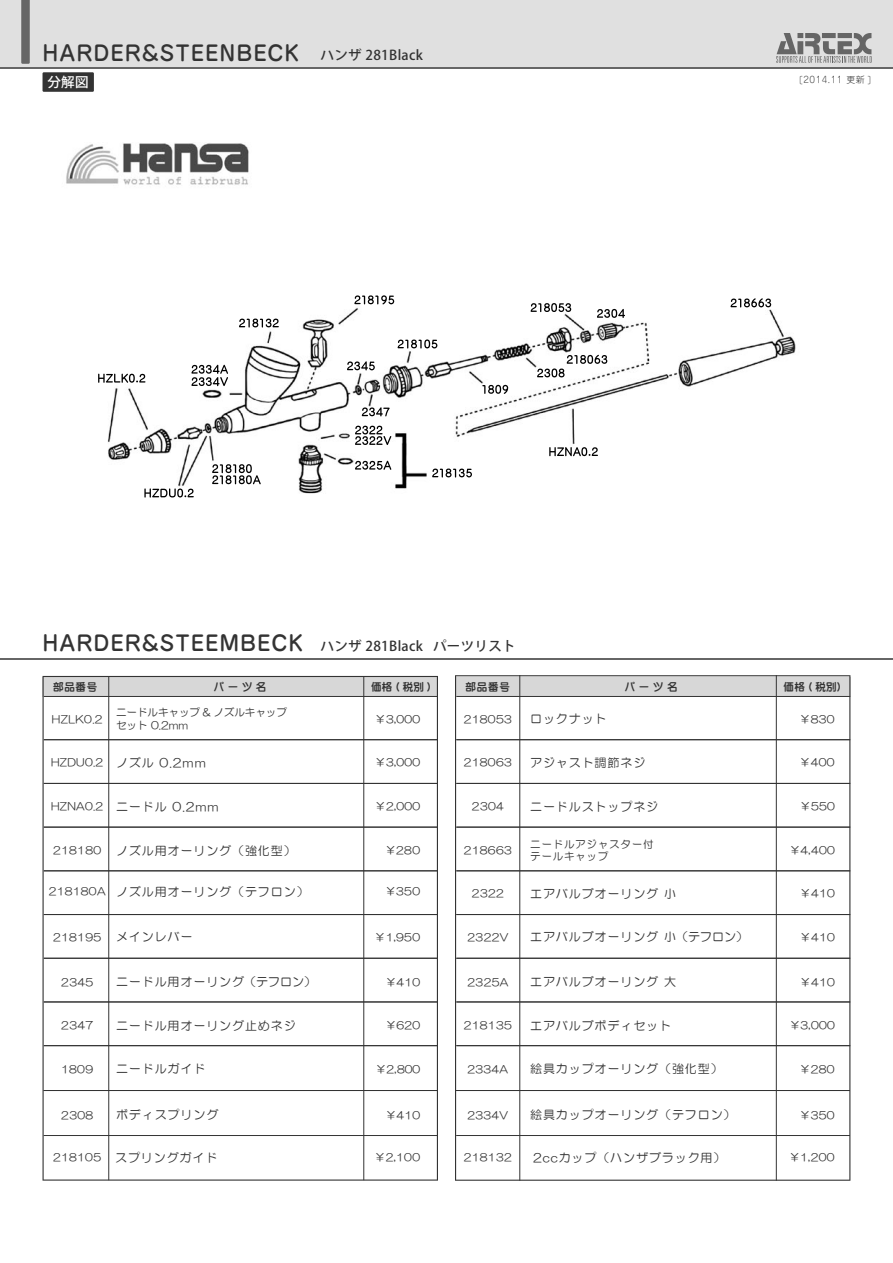
<style>
.page{position:relative;width:893px;height:1263px;background:#fff}
.page>*{position:absolute;margin:0;border:0;box-sizing:border-box;transform-origin:0 0}
.t1{font:500 21px "Jun 34 Pro";letter-spacing:.05em;color:#333}
.t2{font:500 13.5px "Koz Go Pro";letter-spacing:.025em;color:#333}
.t3{font:500 13.5px "Koz Go Pro";color:#fff}
.t4{font:12px "HG Maru Gothic MPRO";letter-spacing:.075em;color:#333}
.t5{font:10.5px "HG Maru Gothic MPRO";letter-spacing:.025em;color:#333}
.t6{font:10.5px "Yenti EGP Extra SJIS";letter-spacing:.075em;color:#333}
.t7{font:10.5px/12.6px "HG Maru Gothic MPRO";color:#333}
.t8{font:10.5px/12.6px "HG Maru Gothic MPRO";letter-spacing:.075em;color:#333}
.t9{font:300 9px "Jun 101 Pro";letter-spacing:.05em;color:#333}
.s1{font-family:"Koz Go Pro";font-size:13.5px}
.s2{font-family:"Jun 34 Pro";font-size:21px}
.s3{font-size:10.5px}
.s4{font-size:12px}
</style>
<div class="page">
<img style="left:66px;top:143px;width:730px;height:351px">
<img style="left:98px;top:374px;width:47px;height:9px">
<img style="left:192px;top:377px;width:36px;height:9px">
<img style="left:192px;top:365px;width:36px;height:9px">
<img style="left:239px;top:319px;width:40px;height:8px">
<img style="left:354px;top:295px;width:38px;height:9px">
<img style="left:347px;top:361px;width:28px;height:9px">
<img style="left:398px;top:339px;width:38px;height:9px">
<img style="left:362px;top:407px;width:28px;height:9px">
<img style="left:482px;top:385px;width:26px;height:9px">
<img style="left:537px;top:368px;width:28px;height:9px">
<img style="left:580px;top:355px;width:27px;height:9px">
<img style="left:531px;top:303px;width:40px;height:9px">
<img style="left:597px;top:309px;width:28px;height:9px">
<img style="left:549px;top:447px;width:49px;height:9px">
<img style="left:744px;top:298px;width:26px;height:9px">
<img style="left:355px;top:436px;width:36px;height:9px">
<img style="left:355px;top:426px;width:28px;height:8px">
<img style="left:355px;top:461px;width:36px;height:9px">
<img style="left:432px;top:468px;width:33px;height:9px">
<img style="left:212px;top:475px;width:49px;height:9px">
<img style="left:212px;top:464px;width:40px;height:9px">
<img style="left:144px;top:488px;width:50px;height:10px">
<hr style="left:0;top:658px;width:893px;height:2px;background:#666">
<svg style="left:43px;top:676px;width:395px;height:504px"></svg>
<svg style="left:455px;top:675px;width:395px;height:506px"></svg>
<div style="left:43px;top:72px;width:51px;height:20px;background:#333"></div>
<div style="left:0;top:0;width:893px;height:68px;background:#e0e0e0"></div>
<hr style="left:0;top:67px;width:893px;height:2px;background:#666">
<svg style="left:21px;top:0;width:9px;height:64px"></svg>
<svg style="left:776px;top:33px;width:96px;height:30px"></svg>
<hr style="left:44px;top:696px;width:394px;height:1px;background:#333">
<hr style="left:44px;top:739px;width:394px;height:1px;background:#333">
<hr style="left:44px;top:783px;width:394px;height:1px;background:#333">
<hr style="left:44px;top:827px;width:394px;height:1px;background:#333">
<hr style="left:44px;top:870px;width:394px;height:1px;background:#333">
<hr style="left:44px;top:914px;width:394px;height:1px;background:#333">
<hr style="left:44px;top:958px;width:394px;height:1px;background:#333">
<hr style="left:44px;top:1002px;width:394px;height:1px;background:#333">
<hr style="left:44px;top:1045px;width:394px;height:1px;background:#333">
<hr style="left:44px;top:1090px;width:393px;height:1px;background:#333">
<hr style="left:44px;top:1135px;width:393px;height:1px;background:#333">
<hr style="left:456px;top:696px;width:394px;height:1px;background:#333">
<hr style="left:456px;top:739px;width:394px;height:1px;background:#333">
<hr style="left:456px;top:783px;width:394px;height:1px;background:#333">
<hr style="left:456px;top:827px;width:394px;height:1px;background:#333">
<hr style="left:456px;top:870px;width:394px;height:1px;background:#333">
<hr style="left:456px;top:914px;width:394px;height:1px;background:#333">
<hr style="left:456px;top:958px;width:394px;height:1px;background:#333">
<hr style="left:456px;top:1002px;width:394px;height:1px;background:#333">
<hr style="left:456px;top:1045px;width:394px;height:1px;background:#333">
<hr style="left:456px;top:1090px;width:394px;height:1px;background:#333">
<hr style="left:456px;top:1135px;width:394px;height:1px;background:#333">
<hr style="left:108px;top:676px;width:1px;height:504px;background:#333">
<hr style="left:363px;top:676px;width:1px;height:504px;background:#333">
<hr style="left:519px;top:675px;width:1px;height:506px;background:#333">
<hr style="left:776px;top:675px;width:1px;height:506px;background:#333">
<h1 class="t1" style="left:43px;top:36px;width:382px">HARDER&amp;STEENBECK <span class="s1">ハンザ 281Black</span></h1>
<p class="t3" style="left:47px;top:73px;width:43px">分解図</p>
<p class="t9" style="left:799px;top:72px;width:74px">[2014.11 更新 ]</p>
<p class="t2" style="left:43px;top:637px;width:475px"><span class="s2">HARDER&amp;STEEMBECK</span> ハンザ 281Black パーツリスト</p>
<p class="t6" style="left:53px;top:682px;width:46px">部品番号</p>
<p class="t6" style="left:214px;top:682px;width:54px">パ ー ツ 名</p>
<p class="t6" style="left:371px;top:682px;width:62px">価格(税別)</p>
<p class="t6" style="left:466px;top:682px;width:46px">部品番号</p>
<p class="t6" style="left:625px;top:682px;width:54px">パ ー ツ 名</p>
<p class="t6" style="left:784px;top:682px;width:59px">価格 ( 税別)</p>
<p class="t5" style="left:52px;top:714px;width:52px">HZLK0.2</p>
<p class="t7" style="left:116px;top:706px;width:172px">ニードルキャップ &amp; ノズルキャップセット 0.2mm</p>
<p class="t5" style="left:375px;top:714px;width:47px">￥3,000</p>
<p class="t4" style="left:51px;top:757px;width:156px"><span class="s3">HZDU0.2</span> ノズル 0.2mm</p>
<p class="t5" style="left:375px;top:757px;width:47px">￥3,000</p>
<p class="t4" style="left:51px;top:801px;width:169px"><span class="s3">HZNA0.2</span> ニードル 0.2mm</p>
<p class="t5" style="left:375px;top:801px;width:47px">￥2,000</p>
<p class="t4" style="left:53px;top:844px;width:244px"><span class="s3">218180</span> ノズル用オーリング（強化型）</p>
<p class="t5" style="left:385px;top:845px;width:36px">￥280</p>
<p class="t4" style="left:49px;top:886px;width:261px"><span class="s3">218180A</span> ノズル用オーリング（テフロン）</p>
<p class="t5" style="left:385px;top:886px;width:36px">￥350</p>
<p class="t5" style="left:53px;top:932px;width:141px">218195 <span class="s4">メインレバー</span></p>
<p class="t5" style="left:375px;top:932px;width:47px">￥1,950</p>
<p class="t5" style="left:61px;top:977px;width:33px">2345</p>
<p class="t4" style="left:116px;top:976px;width:202px">ニードル用オーリング（テフロン）</p>
<p class="t5" style="left:386px;top:977px;width:36px">￥410</p>
<p class="t5" style="left:61px;top:1020px;width:33px">2347</p>
<p class="t4" style="left:116px;top:1019px;width:181px">ニードル用オーリング止めネジ</p>
<p class="t5" style="left:386px;top:1020px;width:36px">￥620</p>
<p class="t5" style="left:61px;top:1064px;width:33px">1809</p>
<p class="t4" style="left:116px;top:1063px;width:91px">ニードルガイド</p>
<p class="t5" style="left:376px;top:1064px;width:46px">￥2,800</p>
<p class="t5" style="left:61px;top:1109px;width:33px">2308</p>
<p class="t4" style="left:116px;top:1109px;width:104px">ボディスプリング</p>
<p class="t5" style="left:386px;top:1109px;width:36px">￥410</p>
<p class="t4" style="left:53px;top:1151px;width:166px"><span class="s3">218105</span> スプリングガイド</p>
<p class="t5" style="left:375px;top:1152px;width:47px">￥2,100</p>
<p class="t5" style="left:464px;top:714px;width:50px">218053</p>
<p class="t4" style="left:530px;top:713px;width:78px">ロックナット</p>
<p class="t5" style="left:800px;top:714px;width:36px">￥830</p>
<p class="t5" style="left:464px;top:757px;width:50px">218063</p>
<p class="t4" style="left:530px;top:757px;width:117px">アジャスト調節ネジ</p>
<p class="t5" style="left:800px;top:757px;width:36px">￥400</p>
<p class="t5" style="left:472px;top:801px;width:33px">2304</p>
<p class="t4" style="left:530px;top:801px;width:130px">ニードルストップネジ</p>
<p class="t5" style="left:800px;top:801px;width:36px">￥550</p>
<p class="t5" style="left:464px;top:845px;width:50px">218663</p>
<p class="t8" style="left:530px;top:838px;width:125px">ニードルアジャスター付テールキャップ</p>
<p class="t5" style="left:790px;top:845px;width:47px">￥4,400</p>
<p class="t5" style="left:472px;top:888px;width:33px">2322</p>
<p class="t4" style="left:530px;top:888px;width:147px">エアバルブオーリング 小</p>
<p class="t5" style="left:800px;top:888px;width:36px">￥410</p>
<p class="t5" style="left:468px;top:932px;width:42px">2322V</p>
<p class="t4" style="left:530px;top:931px;width:219px">エアバルブオーリング 小（テフロン）</p>
<p class="t5" style="left:800px;top:932px;width:36px">￥410</p>
<p class="t5" style="left:468px;top:977px;width:42px">2325A</p>
<p class="t4" style="left:530px;top:976px;width:147px">エアバルブオーリング 大</p>
<p class="t5" style="left:800px;top:977px;width:36px">￥410</p>
<p class="t5" style="left:464px;top:1020px;width:50px">218135</p>
<p class="t4" style="left:530px;top:1019px;width:142px">エアバルブボディセット</p>
<p class="t5" style="left:790px;top:1020px;width:47px">￥3,000</p>
<p class="t5" style="left:467px;top:1064px;width:42px">2334A</p>
<p class="t4" style="left:530px;top:1063px;width:194px">絵具カップオーリング（強化型）</p>
<p class="t5" style="left:800px;top:1064px;width:36px">￥280</p>
<p class="t5" style="left:467px;top:1109px;width:42px">2334V</p>
<p class="t4" style="left:530px;top:1109px;width:207px">絵具カップオーリング（テフロン）</p>
<p class="t5" style="left:800px;top:1109px;width:36px">￥350</p>
<p class="t5" style="left:464px;top:1152px;width:50px">218132</p>
<p class="t4" style="left:533px;top:1151px;width:194px">2ccカップ（ハンザブラック用）</p>
<p class="t5" style="left:789px;top:1152px;width:47px">￥1,200</p>
</div>
